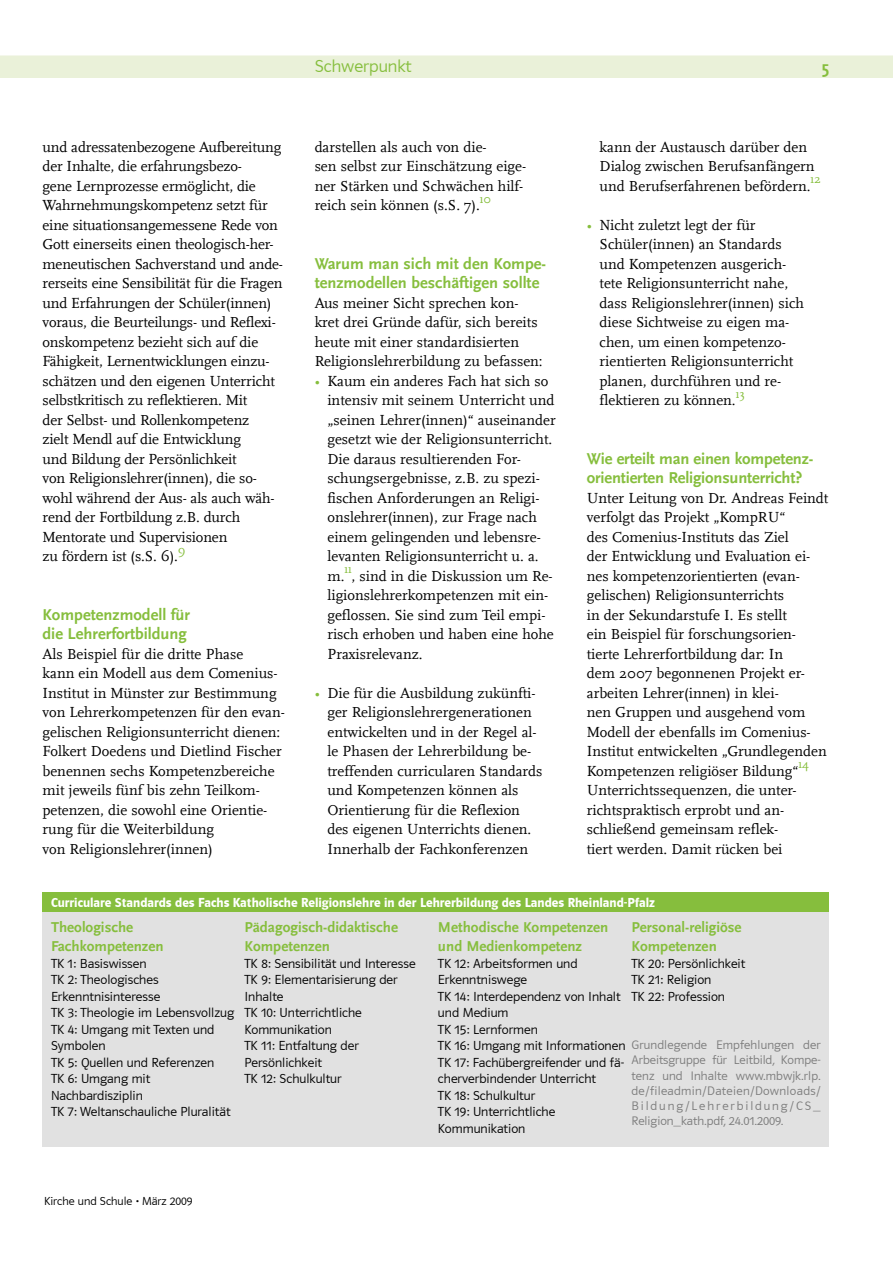
<style>
.page{position:relative;width:893px;height:1263px;background:#fff}
.page>*{position:absolute;margin:0;border:0;box-sizing:border-box;transform-origin:0 0}
.t1{font:18px "Polo 11 K Leicht";color:#86be3d}
.t2{font:700 18px "Scala Sans";color:#86be3d}
._05_Zwiti{font:700 16.5px/19.5px "Scala Sans LF";color:#86be3d}
._04_Fließtext{font:15px/19.5px "Scala";color:#000}
._09_Aufzählung{font:15px/19.5px "Scala";color:#000}
._05_Zwiti-2{font:700 15px/19.5px "Scala Sans LF";color:#86be3d}
._10_KastenFließtext{font:13.5px/16.5px "Polo 11 K Leicht";color:#000}
._10_KastenFließtext-2{font:13.5px "Polo 11 K Hfett";color:#fff}
._08_Fußnotentext{font:12.75px/15.3px "Polo 11 K Leicht";letter-spacing:.025em;color:#7c7c7c;text-align:justify}
._09_Aufzählung-2{font:12.75px "Scala";color:#86be3d}
._04_Fließtext-2{font:12.75px "Scala";color:#86be3d}
._04_Fließtext-3{font:12px "Polo 11 K Leicht";color:#000}
.s1{color:#86be3d}
.s2{font-size:12.75px;color:#7c7c7c}
</style>
<div class="page">
<div style="left:0;top:55px;width:893px;height:23px;background:#eaf1d9"></div>
<div style="left:43px;top:912px;width:786px;height:234px;background:#e1e1e1"></div>
<div style="left:43px;top:893px;width:786px;height:19px;background:#86be3d"></div>
<p class="_04_Fließtext" style="left:43px;top:137px;width:242px">und adressatenbezogene Aufbereitung der Inhalte, die erfahrungsbezo-<br>gene Lernprozesse ermöglicht, die Wahrnehmungskompetenz setzt für eine situationsangemessene Rede von Gott einerseits einen theologisch-her&shy;meneutischen Sachverstand und ande&shy;rerseits eine Sensibilität für die Fragen und Erfahrungen der Schüler(innen) voraus, die Beurteilungs- und Reflexi&shy;onskompetenz bezieht sich auf die Fähigkeit, Lernentwicklungen einzu&shy;schätzen und den eigenen Unterricht selbstkritisch zu reflektieren. Mit<br>der Selbst- und Rollenkompetenz<br>zielt Mendl auf die Entwicklung<br>und Bildung der Persönlichkeit<br>von Religionslehrer(innen), die so&shy;wohl während der Aus- als auch wäh&shy;rend der Fortbildung z.B. durch Mentorate und Supervisionen<br>zu fördern ist (s.S. 6).</p>
<p class="_04_Fließtext-2" style="left:178px;top:543px;width:9px">9</p>
<p class="_05_Zwiti" style="left:43px;top:605px;width:149px">Kompetenzmodell für</p>
<p class="_05_Zwiti" style="left:43px;top:624px;width:146px">die Lehrerfortbildung</p>
<p class="_04_Fließtext" style="left:43px;top:644px;width:244px">Als Beispiel für die dritte Phase<br>kann ein Modell aus dem Comenius-Institut in Münster zur Bestimmung von Lehrerkompetenzen für den evan&shy;gelischen Religionsunterricht dienen:<br>Folkert Doedens und Dietlind Fischer benennen sechs Kompetenzbereiche mit jeweils fünf bis zehn Teilkom&shy;petenzen, die sowohl eine Orientie&shy;rung für die Weiterbildung<br>von Religionslehrer(innen)</p>
<p class="t1" style="left:315px;top:57px;width:98px">Schwerpunkt</p>
<p class="t2" style="left:822px;top:57px;width:9px">5</p>
<p class="_04_Fließtext" style="left:315px;top:137px;width:213px">darstellen als auch von die-<br>sen selbst zur Einschätzung eige&shy;ner Stärken und Schwächen hilf&shy;reich sein können (s.S. 7).</p>
<p class="_04_Fließtext-2" style="left:480px;top:192px;width:13px">10</p>
<p class="_05_Zwiti" style="left:315px;top:254px;width:233px">Warum man sich mit den Kompe&shy;tenzmodellen beschäftigen sollte</p>
<p class="_04_Fließtext" style="left:315px;top:293px;width:230px">Aus meiner Sicht sprechen kon&shy;kret drei Gründe dafür, sich bereits heute mit einer standardisierten Religionslehrerbildung zu befassen:</p>
<p class="_09_Aufzählung" style="left:327px;top:371px;width:230px;text-indent:-13px"><span class="s1">•</span> Kaum ein anderes Fach hat sich so intensiv mit seinem Unterricht und „seinen Lehrer(innen)“ auseinander gesetzt wie der Religionsunterricht.<br>Die daraus resultierenden For&shy;schungsergebnisse, z.B. zu spezi&shy;fischen Anforderungen an Religi&shy;onslehrer(innen), zur Frage nach einem gelingenden und lebensre&shy;levanten Religionsunterricht u. a. m.</p>
<p class="_09_Aufzählung-2" style="left:344px;top:562px;width:9px">11</p>
<p class="_09_Aufzählung" style="left:327px;top:566px;width:228px;text-indent:24px">, sind in die Diskussion um Re&shy;ligionslehrerkompetenzen mit ein&shy;geflossen. Sie sind zum Teil empi&shy;risch erhoben und haben eine hohe<br>Praxisrelevanz.</p>
<p class="_09_Aufzählung" style="left:327px;top:683px;width:217px;text-indent:-13px"><span class="s1">•</span> Die für die Ausbildung zukünfti&shy;ger Religionslehrergenerationen entwickelten und in der Regel al&shy;le Phasen der Lehrerbildung be&shy;treffenden curricularen Standards und Kompetenzen können als<br>Orientierung für die Reflexion des eigenen Unterrichts dienen.<br>Innerhalb der Fachkonferenzen</p>
<p class="_09_Aufzählung" style="left:600px;top:137px;width:217px">kann der Austausch darüber den<br>Dialog zwischen Berufsanfängern und Berufserfahrenen befördern.</p>
<p class="_09_Aufzählung-2" style="left:810px;top:172px;width:12px">12</p>
<p class="_09_Aufzählung" style="left:600px;top:215px;width:206px;text-indent:-13px"><span class="s1">•</span> Nicht zuletzt legt der für<br>Schüler(innen) an Standards und Kompetenzen ausgerich&shy;tete Religionsunterricht nahe, dass Religionslehrer(innen) sich diese Sichtweise zu eigen ma&shy;chen, um einen kompetenzo&shy;rientierten Religionsunterricht planen, durchführen und re&shy;flektieren zu können.</p>
<p class="_09_Aufzählung-2" style="left:736px;top:387px;width:11px">13</p>
<p class="_05_Zwiti" style="left:587px;top:449px;width:228px">Wie erteilt man einen kompetenz&shy;orientierten Religionsunterricht?</p>
<p class="_04_Fließtext" style="left:587px;top:488px;width:243px">Unter Leitung von Dr. Andreas Feindt verfolgt das Projekt „KompRU“<br>des Comenius-Instituts das Ziel<br>der Entwicklung und Evaluation ei&shy;nes kompetenzorientierten (evan&shy;gelischen) Religionsunterrichts<br>in der Sekundarstufe I. Es stellt<br>ein Beispiel für forschungsorien&shy;tierte Lehrerfortbildung dar: In<br>dem 2007 begonnenen Projekt er&shy;arbeiten Lehrer(innen) in klei-<br>nen Gruppen und ausgehend vom Modell der ebenfalls im Comenius-Institut entwickelten „Grundlegenden Kompetenzen religiöser Bildung“</p>
<p class="_04_Fließtext-2" style="left:799px;top:757px;width:12px">14</p>
<p class="_04_Fließtext" style="left:587px;top:781px;width:211px">Unterrichtssequenzen, die unter&shy;richtspraktisch erprobt und an&shy;schließend gemeinsam reflek&shy;tiert werden. Damit rücken bei</p>
<p class="_10_KastenFließtext-2" style="left:51px;top:895px;width:606px">Curriculare Standards des Fachs Katholische Religionslehre in der Lehrerbildung des Landes Rheinland-Pfalz</p>
<p class="_05_Zwiti-2" style="left:51px;top:917px;width:114px">Theologische<br>Fachkompetenzen</p>
<p class="_10_KastenFließtext" style="left:51px;top:955px;width:97px">TK 1: Basiswissen</p>
<p class="_10_KastenFließtext" style="left:51px;top:971px;width:111px">TK 2: Theologisches<br>Erkenntnisinteresse</p>
<p class="_10_KastenFließtext" style="left:51px;top:1004px;width:185px">TK 3: Theologie im Lebensvollzug</p>
<p class="_10_KastenFließtext" style="left:51px;top:1021px;width:165px">TK 4: Umgang mit Texten und<br>Symbolen</p>
<p class="_10_KastenFließtext" style="left:51px;top:1054px;width:165px">TK 5: Quellen und Referenzen</p>
<p class="_10_KastenFließtext" style="left:51px;top:1070px;width:101px">TK 6: Umgang mit<br>Nachbardisziplin</p>
<p class="_10_KastenFließtext" style="left:51px;top:1103px;width:181px">TK 7: Weltanschauliche Pluralität</p>
<p class="_05_Zwiti-2" style="left:244px;top:917px;width:155px">Pädagogisch-didaktische<br>Kompetenzen</p>
<p class="_10_KastenFließtext" style="left:244px;top:955px;width:173px">TK 8: Sensibilität und Interesse</p>
<p class="_10_KastenFließtext" style="left:244px;top:971px;width:155px">TK 9: Elementarisierung der<br>Inhalte</p>
<p class="_10_KastenFließtext" style="left:244px;top:1004px;width:119px">TK 10: Unterrichtliche<br>Kommunikation</p>
<p class="_10_KastenFließtext" style="left:244px;top:1037px;width:116px">TK 11: Entfaltung der<br>Persönlichkeit</p>
<p class="_10_KastenFließtext" style="left:244px;top:1070px;width:99px">TK 12: Schulkultur</p>
<p class="_05_Zwiti-2" style="left:438px;top:917px;width:172px">Methodische Kompetenzen und Medienkompetenz</p>
<p class="_10_KastenFließtext" style="left:438px;top:955px;width:141px">TK 12: Arbeitsformen und<br>Erkenntniswege</p>
<p class="_10_KastenFließtext" style="left:438px;top:988px;width:184px">TK 14: Interdependenz von Inhalt und Medium</p>
<p class="_10_KastenFließtext" style="left:438px;top:1021px;width:101px">TK 15: Lernformen</p>
<p class="_10_KastenFließtext" style="left:438px;top:1037px;width:384px">TK 16: Umgang mit Informationen <span class="s2">Grundlegende Empfehlungen der</span></p>
<p class="_10_KastenFließtext" style="left:438px;top:1054px;width:188px">TK 17: Fachübergreifender und fä&shy;cherverbindender Unterricht</p>
<p class="_10_KastenFließtext" style="left:438px;top:1087px;width:99px">TK 18: Schulkultur</p>
<p class="_10_KastenFließtext" style="left:438px;top:1103px;width:119px">TK 19: Unterrichtliche<br>Kommunikation</p>
<p class="_05_Zwiti-2" style="left:631px;top:917px;width:112px">Personal-religiöse<br>Kompetenzen</p>
<p class="_10_KastenFließtext" style="left:631px;top:955px;width:115px">TK 20: Persönlichkeit</p>
<p class="_10_KastenFließtext" style="left:631px;top:971px;width:82px">TK 21: Religion</p>
<p class="_10_KastenFließtext" style="left:631px;top:988px;width:95px">TK 22: Profession</p>
<p class="_08_Fußnotentext" style="left:631px;top:1052px;width:191px">Arbeitsgruppe für Leitbild, Kompe&shy;tenz und Inhalte www.mbwjk.rlp. de/fileadmin/Dateien/Downloads/ Bildung/Lehrerbildung/CS_ Religion_kath.pdf, 24.01.2009.</p>
<p class="_04_Fließtext-3" style="left:44px;top:1194px;width:150px">Kirche und Schule • März 2009</p>
</div>
